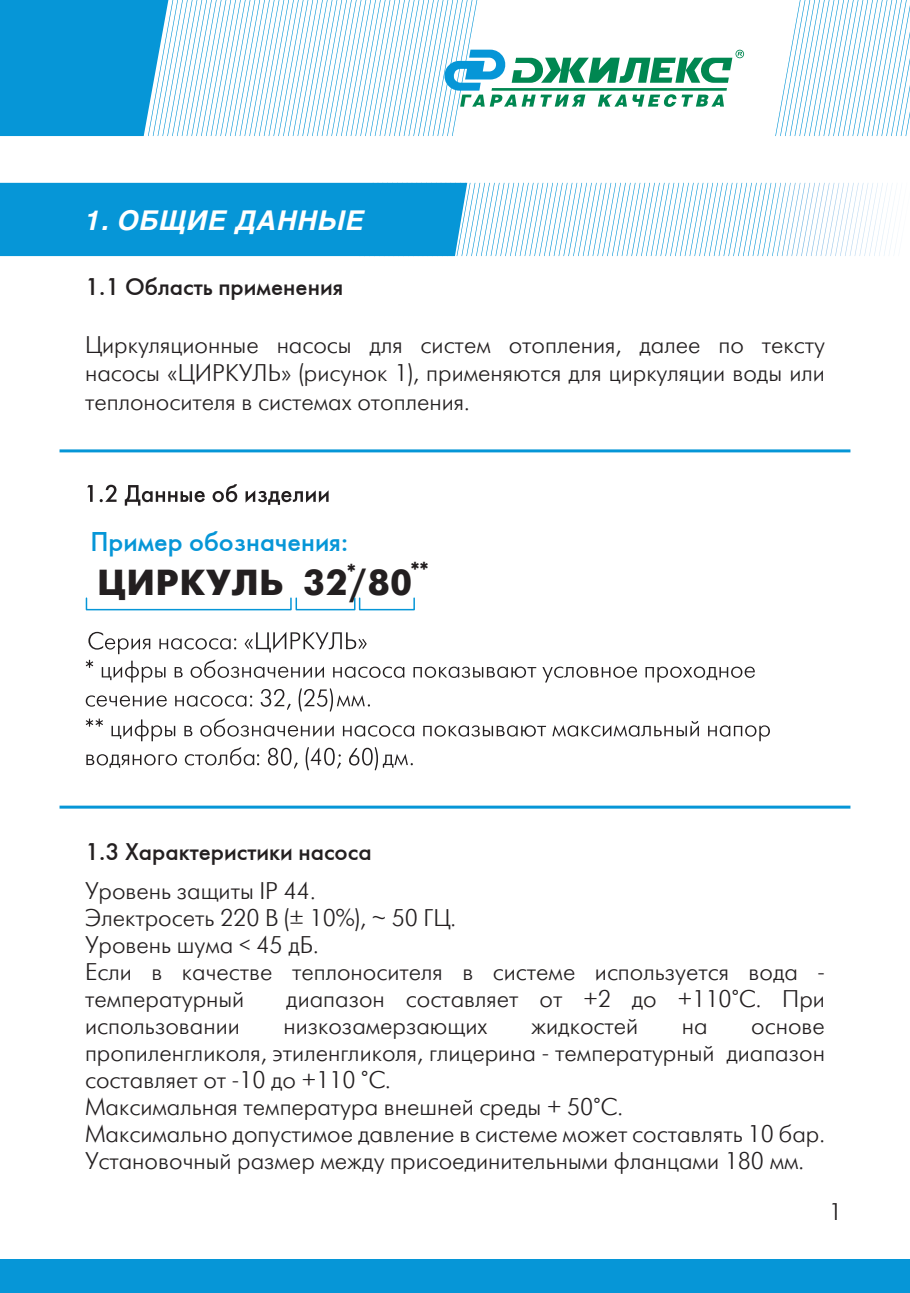
<style>
.page{position:relative;width:910px;height:1293px;background:#fff}
.page>*{position:absolute;margin:0;border:0;box-sizing:border-box;transform-origin:0 0}
.t1{font:700 36px "Futuris C";letter-spacing:.03em;color:#231f20}
.t2{font:27px "Futuris C";color:#0696d7}
.t3{font:italic 700 27px "Helios";letter-spacing:.03em;color:#fff}
.t4{font:24px/27px "Futuris Light C";color:#231f20;text-align:justify}
.t5{font:24px "Futuris C";color:#231f20}
.t6{font:700 18px "Futuris C";color:#231f20}
</style>
<div class="page">
<svg style="left:735px;top:50px;width:9px;height:8px"></svg>
<svg style="left:736px;top:51px;width:7px;height:6px"></svg>
<svg style="left:738px;top:52px;width:4px;height:4px"></svg>
<svg style="left:0;top:0;width:732px;height:136px"></svg>
<svg style="left:775px;top:0;width:135px;height:136px"></svg>
<div style="left:0;top:1258px;width:910px;height:35px;background:#0696d7"></div>
<svg style="left:88px;top:631px;width:279px;height:23px"></svg>
<svg style="left:87px;top:484px;width:242px;height:22px"></svg>
<hr style="left:60px;top:449px;width:790px;height:3px;background:#0696d7">
<hr style="left:60px;top:805px;width:790px;height:3px;background:#0696d7">
<div style="left:86px;top:597px;width:206px;height:13px;border:2px solid #0696d7"></div>
<div style="left:359px;top:597px;width:56px;height:13px;border:2px solid #0696d7"></div>
<div style="left:296px;top:597px;width:59px;height:13px;border:2px solid #0696d7"></div>
<div style="left:0;top:183px;width:467px;height:73px;background:#0696d7"></div>
<svg style="left:510px;top:183px;width:386px;height:73px"></svg>
<svg style="left:86px;top:747px;width:327px;height:23px"></svg>
<svg style="left:86px;top:718px;width:684px;height:23px"></svg>
<svg style="left:86px;top:688px;width:284px;height:23px"></svg>
<svg style="left:86px;top:660px;width:669px;height:22px"></svg>
<p class="t3" style="left:85px;top:204px;width:281px">1. ОБЩИЕ ДАННЫЕ</p>
<p class="t5" style="left:85px;top:272px;width:260px">1.1 Область применения</p>
<p class="t4" style="left:85px;top:331px;width:741px;line-height:28.8px">Циркуляционные насосы для систем отопления, далее по тексту насосы «ЦИРКУЛЬ» (рисунок 1), применяются для циркуляции воды или теплоносителя в системах отопления.</p>
<p class="t2" style="left:90px;top:525px;width:259px">Пример обозначения:</p>
<p class="t1" style="left:98px;top:562px;width:316px">ЦИРКУЛЬ 32/80</p>
<p class="t6" style="left:347px;top:560px;width:10px">*</p>
<p class="t6" style="left:411px;top:558px;width:19px">**</p>
<p class="t5" style="left:85px;top:837px;width:288px">1.3 Характеристики насоса</p>
<p class="t4" style="left:85px;top:878px;width:232px">Уровень защиты IP 44.</p>
<p class="t4" style="left:85px;top:905px;width:373px">Электросеть 220 В (± 10%), ~ 50 ГЦ.</p>
<p class="t4" style="left:85px;top:932px;width:235px">Уровень шума &lt; 45 дБ.</p>
<p class="t4" style="left:85px;top:959px;width:741px">Если в качестве теплоносителя в системе используется вода - температурный</p>
<p class="t4" style="left:286px;top:986px;width:540px">диапазон составляет от +2 до +110°С. При</p>
<p class="t4" style="left:85px;top:1013px;width:156px">использовании</p>
<p class="t4" style="left:283px;top:1013px;width:205px">низкозамерзающих</p>
<p class="t4" style="left:531px;top:1013px;width:109px">жидкостей</p>
<p class="t4" style="left:682px;top:1013px;width:27px">на</p>
<p class="t4" style="left:85px;top:1013px;width:741px;text-indent:666px">основе пропиленгликоля, этиленгликоля, глицерина - температурный диапазон составляет от -10 до +110 °С.</p>
<p class="t4" style="left:85px;top:1094px;width:539px">Максимальная температура внешней среды + 50°С.</p>
<p class="t4" style="left:85px;top:1121px;width:741px">Максимально допустимое давление в системе может составлять 10 бар.</p>
<p class="t4" style="left:85px;top:1148px;width:721px">Установочный размер между присоединительными фланцами 180 мм.</p>
<p class="t4" style="left:829px;top:1198px;width:15px">1</p>
</div>
